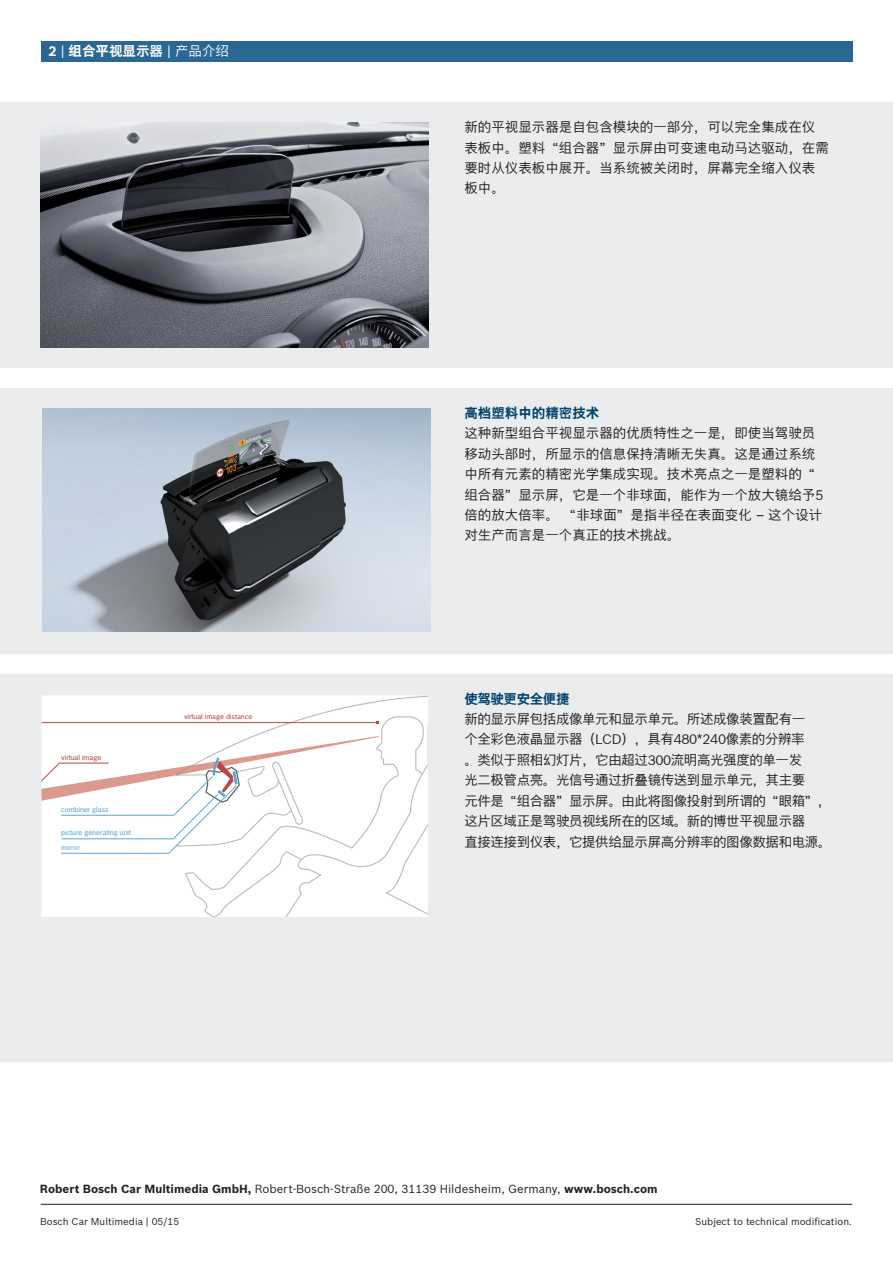
<style>
.page{position:relative;width:893px;height:1263px;background:#fff}
.page>*{position:absolute;margin:0;border:0;box-sizing:border-box;transform-origin:0 0}
.t1{font:13.5px/20.4px "Bosch Sans CHS";color:#231f20}
.t2{font:13.5px/20.4px "Bosch Sans CHS";letter-spacing:-.03em;color:#231f20}
.t3{font:700 13.5px "Bosch Sans CHS";color:#fff}
.t4{font:700 13.5px "Bosch Sans CHS";color:#02436d}
.t5{font:700 13.5px "Bosch Sans CHS";letter-spacing:-.03em;color:#02436d}
.t6{font:11.55px "Bosch Sans";color:#231f20}
.t7{font:9.75px "Bosch Sans";color:#231f20}
.t8{font:7.05px "Bosch Office Sans";color:#58a8d3}
.t9{font:7.05px "Bosch Office Sans";color:#be4546}
.s1{font-family:"Bosch Sans"}
.s2{font-family:"Bosch Sans";font-weight:400}
.s3{font-weight:400}
.s4{font-weight:700}
</style>
<div class="page">
<div style="left:41px;top:41px;width:811px;height:20px;background:#2a6793"></div>
<hr style="left:41px;top:1204px;width:811px;height:1px;background:#231f20">
<div style="left:0;top:102px;width:893px;height:265px;background:#ebecee"></div>
<div style="left:0;top:388px;width:893px;height:265px;background:#ebecee"></div>
<div style="left:0;top:674px;width:893px;height:387px;background:#ebecee"></div>
<svg style="left:43px;top:697px;width:383px;height:218px;background:#faf8f8"></svg>
<div style="left:40px;top:694px;width:389px;height:224px;border:2px solid #ebecee"></div>
<img style="left:41px;top:122px;width:388px;height:225px">
<img style="left:42px;top:408px;width:388px;height:223px">
<p class="t3" style="left:48px;top:41px;width:182px"><span class="s1">2</span> <span class="s2">|</span> 组合平视显示器 <span class="s2">|</span> <span class="s3">产品介绍</span></p>
<p class="t9" style="left:61px;top:753px;width:41px">virtual image</p>
<p class="t8" style="left:61px;top:805px;width:49px">combiner glass</p>
<p class="t8" style="left:61px;top:843px;width:20px">mirror</p>
<p class="t8" style="left:61px;top:828px;width:71px">picture generating unit</p>
<p class="t9" style="left:184px;top:712px;width:70px">virtual image distance</p>
<p class="t1" style="left:464px;top:117px;width:366px">新的平视显示器是自包含模块的一部分，可以完全集成在仪表板中。塑料“组合器”显示屏由可变速电动马达驱动，在需要时从仪表板中展开。当系统被关闭时，屏幕完全缩入仪表板中。</p>
<p class="t4" style="left:464px;top:403px;width:136px">高档塑料中的精密技术</p>
<p class="t1" style="left:464px;top:423px;width:361px">这种新型组合平视显示器的优质特性之一是，即使当驾驶员移动头部时，所显示的信息保持清晰无失真。这是通过系统中所有元素的精密光学集成实现。技术亮点之一是塑料的“组合器”显示屏，它是一个非球面，能作为一个放大镜给予5倍的放大倍率。 “非球面”是指半径在表面变化 – 这个设计对生产而言是一个真正的技术挑战。</p>
<p class="t5" style="left:464px;top:689px;width:107px">使驾驶更安全便捷</p>
<p class="t2" style="left:464px;top:708px;width:369px">新的显示屏包括成像单元和显示单元。所述成像装置配有一<br>个全彩色液晶显示器（LCD），具有480*240像素的分辨率<br>。类似于照相幻灯片，它由超过300流明高光强度的单一发<br>光二极管点亮。光信号通过折叠镜传送到显示单元，其主要<br>元件是“组合器”显示屏。由此将图像投射到所谓的“眼箱”，这片区域正是驾驶员视线所在的区域。新的博世平视显示器<br>直接连接到仪表，它提供给显示屏高分辨率的图像数据和电源。</p>
<p class="t6" style="left:40px;top:1181px;width:619px"><span class="s4">Robert Bosch Car Multimedia GmbH,</span> Robert-Bosch-Straße 200, 31139 Hildesheim, Germany, <span class="s4">www.bosch.com</span></p>
<p class="t7" style="left:40px;top:1215px;width:141px">Bosch Car Multimedia | 05/15</p>
<p class="t7" style="left:695px;top:1215px;width:159px">Subject to technical modification.</p>
</div>
